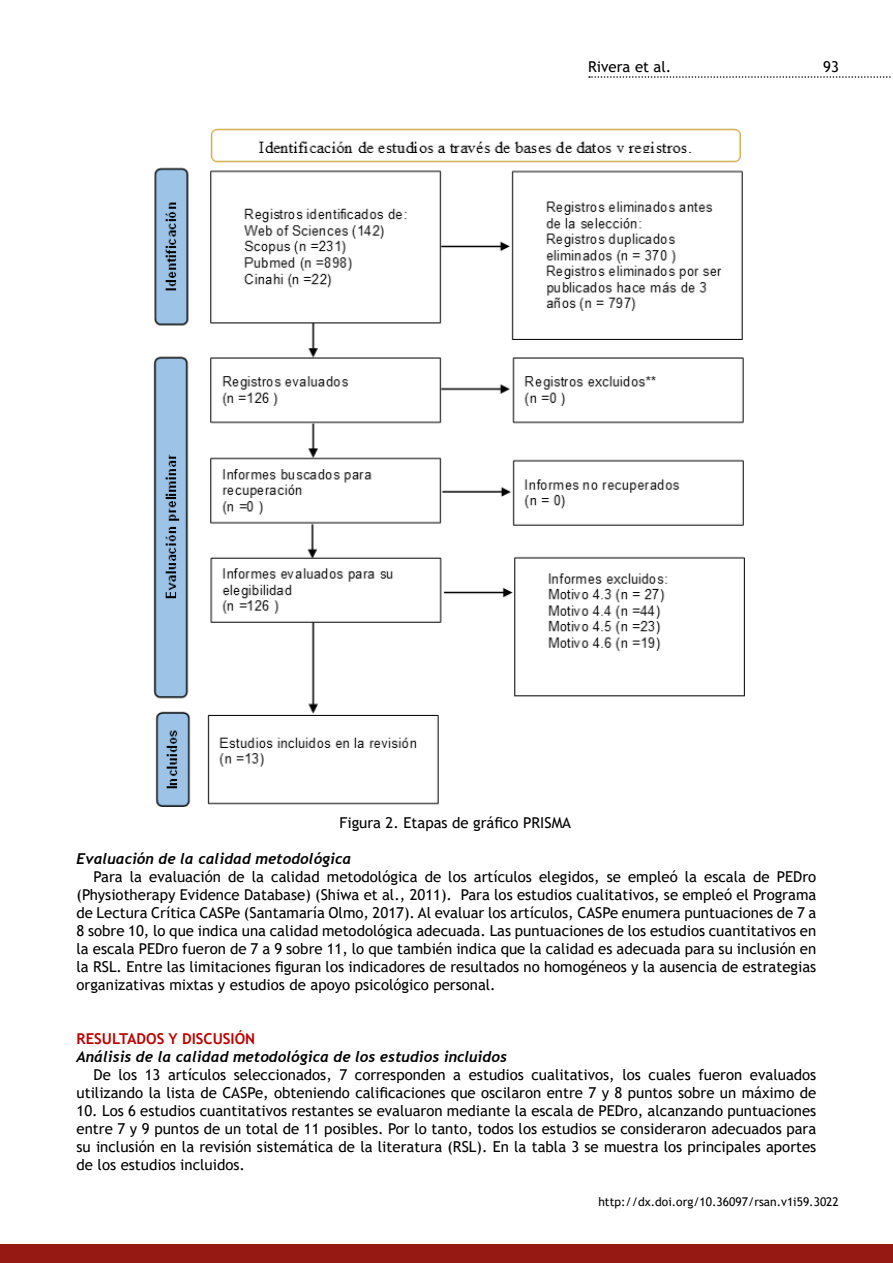
<style>
.page{position:relative;width:893px;height:1263px;background:#fff}
.page>*{position:absolute;margin:0;border:0;box-sizing:border-box;transform-origin:0 0}
.t1{font:15px/18px "Trebuchet MS";color:#000;text-align:justify}
.t2{font:italic 700 15px "Trebuchet";color:#000}
.t3{font:700 15px "Trebuchet MS";color:#be0000}
.t4{font:12px "Trebuchet MS";color:#000}
</style>
<div class="page">
<svg style="left:589px;top:76px;width:304px;height:2px"></svg>
<div style="left:0;top:1245px;width:893px;height:18px;background:#971914"></div>
<img style="left:153px;top:128px;width:592px;height:679px">
<p class="t1" style="left:588px;top:58px;width:85px">Rivera et al.</p>
<p class="t1" style="left:823px;top:58px;width:17px">93</p>
<p class="t1" style="left:340px;top:814px;width:233px">Figura 2. Etapas de gráfico PRISMA</p>
<p class="t2" style="left:77px;top:849px;width:276px">Evaluación de la calidad metodológica</p>
<p class="t1" style="left:77px;top:868px;width:741px;text-indent:17px">Para la evaluación de la calidad metodológica de los artículos elegidos, se empleó la escala de PEDro (Physiotherapy Evidence Database) (Shiwa et al., 2011). Para los estudios cualitativos, se empleó el Programa de Lectura Crítica CASPe (Santamaría Olmo, 2017). Al evaluar los artículos, CASPe enumera puntuaciones de 7 a 8 sobre 10, lo que indica una calidad metodológica adecuada. Las puntuaciones de los estudios cuantitativos en la escala PEDro fueron de 7 a 9 sobre 11, lo que también indica que la calidad es adecuada para su inclusión en la RSL. Entre las limitaciones figuran los indicadores de resultados no homogéneos y la ausencia de estrategias organizativas mixtas y estudios de apoyo psicológico personal.</p>
<p class="t3" style="left:77px;top:1029px;width:180px">RESULTADOS Y DISCUSIÓN</p>
<p class="t2" style="left:77px;top:1047px;width:432px">Análisis de la calidad metodológica de los estudios incluidos</p>
<p class="t1" style="left:77px;top:1066px;width:741px;text-align:right">De los 13 artículos seleccionados, 7 corresponden a estudios cualitativos, los cuales fueron evaluados utilizando la lista de CASPe, obteniendo calificaciones que oscilaron entre 7 y 8 puntos sobre un máximo de</p>
<p class="t1" style="left:77px;top:1102px;width:741px">10. Los 6 estudios cuantitativos restantes se evaluaron mediante la escala de PEDro, alcanzando puntuaciones entre 7 y 9 puntos de un total de 11 posibles. Por lo tanto, todos los estudios se consideraron adecuados para su inclusión en la revisión sistemática de la literatura (RSL). En la tabla 3 se muestra los principales aportes de los estudios incluidos.</p>
<p class="t4" style="left:598px;top:1194px;width:242px">http://dx.doi.org/10.36097/rsan.v1i59.3022</p>
</div>
